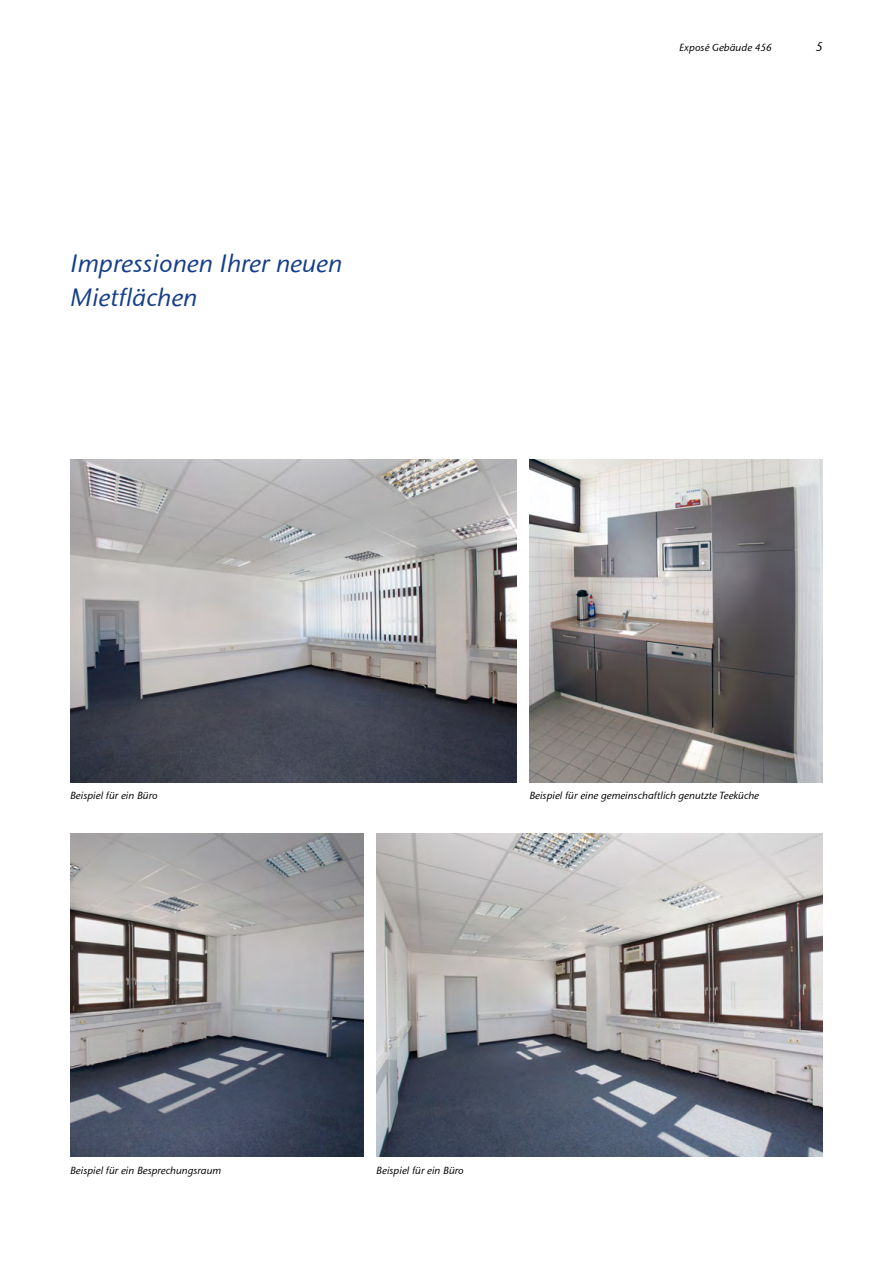
<style>
.page{position:relative;width:893px;height:1263px;background:#fff}
.page>*{position:absolute;margin:0;border:0;box-sizing:border-box;transform-origin:0 0}
.t1{font:italic 25.5px/34px "Fraport Stone Sans";color:#153d8a}
.t2{font:italic 12.75px "Fraport Stone Sans";color:#000}
.t3{font:italic 10.5px "Fraport Stone Sans";color:#000}
</style>
<div class="page">
<img style="left:70px;top:459px;width:447px;height:323px">
<img style="left:376px;top:833px;width:447px;height:324px">
<img style="left:529px;top:459px;width:294px;height:323px">
<img style="left:70px;top:833px;width:294px;height:324px">
<h1 class="t1" style="left:70px;top:246px;width:274px">Impressionen Ihrer neuen<br>Mietflächen</h1>
<p class="t3" style="left:679px;top:41px;width:94px">Exposé Gebäude 456</p>
<p class="t2" style="left:816px;top:39px;width:8px">5</p>
<p class="t3" style="left:70px;top:790px;width:89px">Beispiel für ein Büro</p>
<p class="t3" style="left:529px;top:790px;width:231px">Beispiel für eine gemeinschaftlich genutzte Teeküche</p>
<p class="t3" style="left:70px;top:1164px;width:153px">Beispiel für ein Besprechungsraum</p>
<p class="t3" style="left:376px;top:1164px;width:89px">Beispiel für ein Büro</p>
</div>
